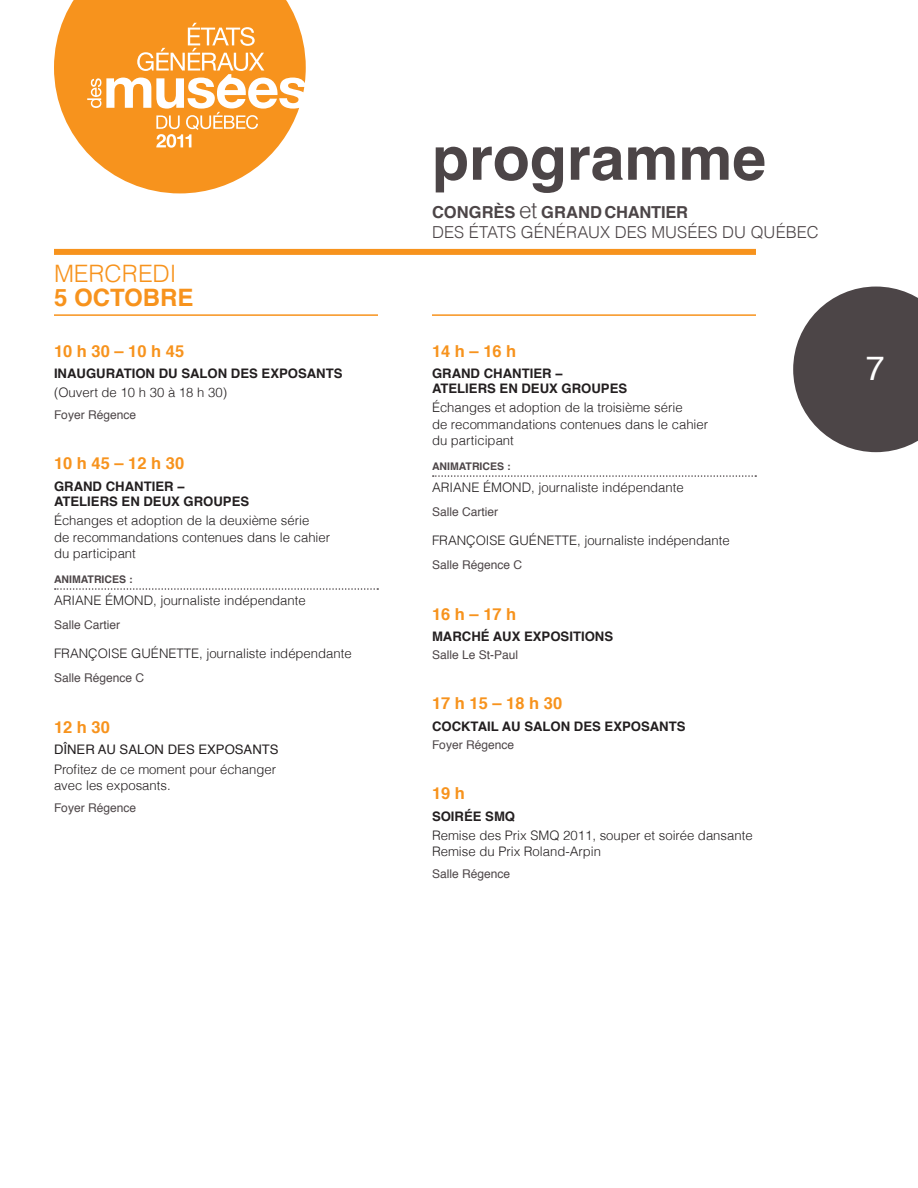
<style>
.page{position:relative;width:918px;height:1188px;background:#fff}
.page>*{position:absolute;margin:0;border:0;box-sizing:border-box;transform-origin:0 0}
.LIEUX{font:700 60.75px "Helvetica";color:#4c4547}
.t1{font:33.75px "Helvetica";color:#fff}
.JOURNÉE{font:300 24px "Helvetica";color:#f7931d}
.DATES{font:700 24px "Helvetica";color:#f7931d}
.HEURES{font:700 16.5px "Helvetica";color:#f7931d}
.LIEUX-2{font:300 16.5px/19.5px "Helvetica";letter-spacing:.005em;color:#4c4547}
.TXT{font:300 13.2px/16.5px "Helvetica";color:#231f20}
.ACTIVITÉ___bold{font:700 13.2px/15px "Helvetica";color:#231f20}
.CONF_ANIM___noms{font:300 13.2px "Helvetica";color:#231f20}
.ACTIVITÉ___regulier{font:13.2px "Helvetica";color:#231f20}
.LIEUX-3{font:12px "Helvetica";color:#4c4547}
.LIEUX___après_anim{font:12px "Helvetica";color:#4c4547}
.CONF_ANIM{font:700 10.5px "Helvetica";color:#4c4547}
.s1{font-weight:700}
.s2{font-size:22.5px}
</style>
<div class="page">
<svg style="left:793px;top:287px;width:125px;height:165px"></svg>
<svg style="left:54px;top:0;width:252px;height:193px;fill:#f7931d"></svg>
<svg style="left:87px;top:23px;width:191px;height:125px"></svg>
<hr style="left:54px;top:314px;width:324px;height:2px;background:#f7931d">
<svg style="left:55px;top:588px;width:323px;height:2px"></svg>
<hr style="left:432px;top:314px;width:324px;height:2px;background:#f7931d">
<svg style="left:433px;top:475px;width:323px;height:2px"></svg>
<div style="left:54px;top:249px;width:702px;height:6px;background:#f7931d"></div>
<p class="JOURNÉE" style="left:54px;top:258px;width:124px">MERCREDI</p>
<p class="DATES" style="left:54px;top:278px;width:141px">5 OCTOBRE</p>
<p class="HEURES" style="left:54px;top:337px;width:132px">10 h 30 – 10 h 45</p>
<p class="ACTIVITÉ___bold" style="left:54px;top:366px;width:290px">INAUGURATION DU SALON DES EXPOSANTS</p>
<p class="TXT" style="left:54px;top:384px;width:175px">(Ouvert de 10 h 30 à 18 h 30)</p>
<p class="LIEUX-3" style="left:54px;top:406px;width:84px">Foyer Régence</p>
<p class="HEURES" style="left:54px;top:450px;width:132px">10 h 45 – 12 h 30</p>
<p class="ACTIVITÉ___bold" style="left:54px;top:479px;width:197px">GRAND CHANTIER −<br>ATELIERS EN DEUX GROUPES</p>
<p class="TXT" style="left:54px;top:512px;width:278px">Échanges et adoption de la deuxième série<br>de recommandations contenues dans le cahier du participant</p>
<p class="CONF_ANIM" style="left:54px;top:571px;width:80px">ANIMATRICES :</p>
<p class="CONF_ANIM___noms" style="left:54px;top:592px;width:253px">ARIANE ÉMOND, journaliste indépendante</p>
<p class="LIEUX___après_anim" style="left:54px;top:616px;width:68px">Salle Cartier</p>
<p class="CONF_ANIM___noms" style="left:54px;top:645px;width:299px">FRANÇOISE GUÉNETTE, journaliste indépendante</p>
<p class="LIEUX___après_anim" style="left:54px;top:669px;width:92px">Salle Régence C</p>
<p class="HEURES" style="left:54px;top:713px;width:57px">12 h 30</p>
<p class="ACTIVITÉ___regulier" style="left:54px;top:740px;width:226px">DÎNER AU SALON DES EXPOSANTS</p>
<p class="TXT" style="left:54px;top:760px;width:224px">Profitez de ce moment pour échanger avec les exposants.</p>
<p class="LIEUX-3" style="left:54px;top:798px;width:84px">Foyer Régence</p>
<p class="LIEUX" style="left:432px;top:109px;width:336px">programme</p>
<p class="LIEUX-2" style="left:432px;top:203px;width:388px"><span class="s1">CONGRÈS</span> <span class="s2">et</span> <span class="s1">GRAND CHANTIER<br></span>DES ÉTATS GÉNÉRAUX DES MUSÉES DU QUÉBEC</p>
<p class="HEURES" style="left:432px;top:337px;width:86px">14 h – 16 h</p>
<p class="ACTIVITÉ___bold" style="left:432px;top:366px;width:197px">GRAND CHANTIER −<br>ATELIERS EN DEUX GROUPES</p>
<p class="TXT" style="left:432px;top:399px;width:278px">Échanges et adoption de la troisième série<br>de recommandations contenues dans le cahier du participant</p>
<p class="CONF_ANIM" style="left:432px;top:458px;width:80px">ANIMATRICES :</p>
<p class="CONF_ANIM___noms" style="left:432px;top:479px;width:253px">ARIANE ÉMOND, journaliste indépendante</p>
<p class="LIEUX___après_anim" style="left:432px;top:503px;width:68px">Salle Cartier</p>
<p class="CONF_ANIM___noms" style="left:432px;top:532px;width:299px">FRANÇOISE GUÉNETTE, journaliste indépendante</p>
<p class="LIEUX___après_anim" style="left:432px;top:556px;width:92px">Salle Régence C</p>
<p class="HEURES" style="left:432px;top:601px;width:86px">16 h – 17 h</p>
<p class="ACTIVITÉ___bold" style="left:432px;top:629px;width:183px">MARCHÉ AUX EXPOSITIONS</p>
<p class="LIEUX-3" style="left:432px;top:646px;width:88px">Salle Le St-Paul</p>
<p class="HEURES" style="left:432px;top:690px;width:132px">17 h 15 – 18 h 30</p>
<p class="ACTIVITÉ___bold" style="left:432px;top:719px;width:255px">COCKTAIL AU SALON DES EXPOSANTS</p>
<p class="LIEUX-3" style="left:432px;top:735px;width:84px">Foyer Régence</p>
<p class="HEURES" style="left:432px;top:780px;width:35px">19 h</p>
<p class="ACTIVITÉ___bold" style="left:432px;top:809px;width:85px">SOIRÉE SMQ</p>
<p class="TXT" style="left:432px;top:827px;width:322px">Remise des Prix SMQ 2011, souper et soirée dansante<br>Remise du Prix Roland-Arpin</p>
<p class="LIEUX-3" style="left:432px;top:865px;width:80px">Salle Régence</p>
<p class="t1" style="left:866px;top:342px;width:20px">7</p>
</div>
